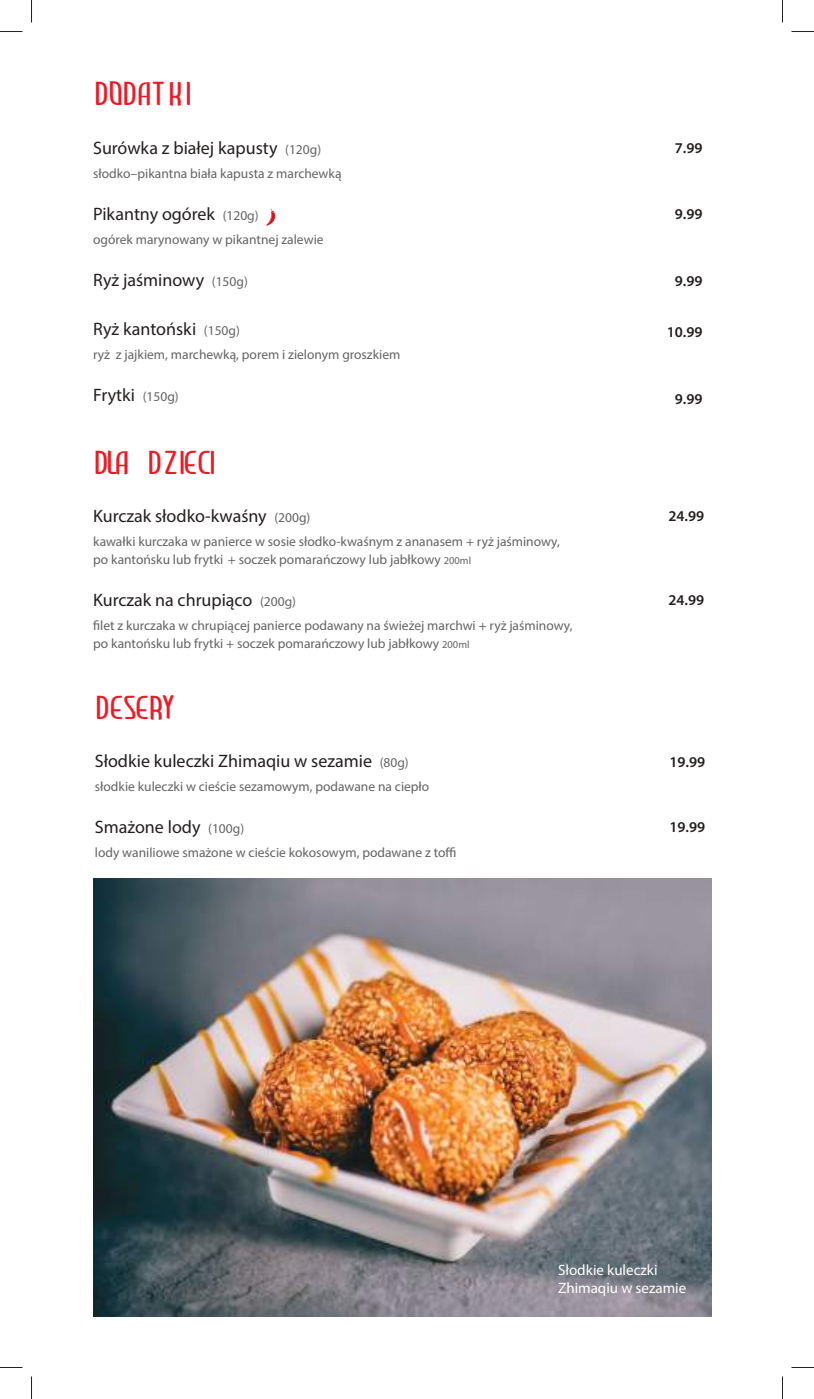
<style>
.page{position:relative;width:814px;height:1399px;background:#fff}
.page>*{position:absolute;margin:0;border:0;box-sizing:border-box;transform-origin:0 0}
.t1{font:33px "Clip Condensed";letter-spacing:.025em;color:#ef1923}
.t2{font:33px "Clip Condensed";letter-spacing:-.02em;color:#ef1923}
.t3{font:18px "Myriad Pro";color:#241f1f}
.t4{font:600 15px "Myriad Pro";color:#241f1f}
.t5{font:15px/18px "Myriad Pro";color:#fff}
.t6{font:13.5px/18px "Myriad Pro";color:#656365}
.s1{font-size:13.5px;color:#656365}
.s2{font-size:10.5px}
</style>
<div class="page">
<img style="left:93px;top:878px;width:618px;height:437px">
<svg style="left:266px;top:208px;width:9px;height:18px"></svg>
<svg style="left:0;top:31px;width:22px;height:1px"></svg>
<svg style="left:791px;top:31px;width:22px;height:1px"></svg>
<svg style="left:31px;top:0;width:1px;height:22px"></svg>
<svg style="left:31px;top:1376px;width:1px;height:22px"></svg>
<svg style="left:782px;top:0;width:1px;height:22px"></svg>
<svg style="left:782px;top:1376px;width:1px;height:22px"></svg>
<h1 class="t1" style="left:94px;top:75px;width:97px">DODATKI</h1>
<h2 class="t3" style="left:93px;top:137px;width:229px">Surówka z białej kapusty <span class="s1">(120g)</span></h2>
<p class="t6" style="left:93px;top:165px;width:250px">słodko–pikantna biała kapusta z marchewką</p>
<h2 class="t3" style="left:93px;top:203px;width:167px">Pikantny ogórek <span class="s1">(120g)</span></h2>
<p class="t6" style="left:93px;top:231px;width:232px">ogórek marynowany w pikantnej zalewie</p>
<h2 class="t3" style="left:93px;top:269px;width:156px">Ryż jaśminowy <span class="s1">(150g)</span></h2>
<h2 class="t3" style="left:93px;top:317px;width:148px">Ryż kantoński <span class="s1">(150g)</span></h2>
<p class="t6" style="left:93px;top:345px;width:309px">ryż z jajkiem, marchewką, porem i zielonym groszkiem</p>
<h2 class="t3" style="left:93px;top:383px;width:87px">Frytki <span class="s1">(150g)</span></h2>
<h1 class="t2" style="left:93px;top:444px;width:122px">DLA DZIECI</h1>
<h2 class="t3" style="left:93px;top:504px;width:219px">Kurczak słodko-kwaśny <span class="s1">(200g)</span></h2>
<p class="t6" style="left:93px;top:532px;width:468px">kawałki kurczaka w panierce w sosie słodko-kwaśnym z ananasem + ryż jaśminowy, po kantońsku lub frytki + soczek pomarańczowy lub jabłkowy <span class="s2">200ml</span></p>
<h2 class="t3" style="left:93px;top:588px;width:204px">Kurczak na chrupiąco <span class="s1">(200g)</span></h2>
<p class="t6" style="left:93px;top:616px;width:481px">filet z kurczaka w chrupiącej panierce podawany na świeżej marchwi + ryż jaśminowy, po kantońsku lub frytki + soczek pomarańczowy lub jabłkowy <span class="s2">200ml</span></p>
<h1 class="t1" style="left:95px;top:690px;width:80px">DESERY</h1>
<h2 class="t3" style="left:95px;top:749px;width:315px">Słodkie kuleczki Zhimaqiu w sezamie <span class="s1">(80g)</span></h2>
<p class="t6" style="left:95px;top:777px;width:336px">słodkie kuleczki w cieście sezamowym, podawane na ciepło</p>
<h2 class="t3" style="left:95px;top:815px;width:151px">Smażone lody <span class="s1">(100g)</span></h2>
<p class="t6" style="left:95px;top:843px;width:363px">lody waniliowe smażone w cieście kokosowym, podawane z toffi</p>
<p class="t4" style="left:674px;top:138px;width:29px">7.99</p>
<p class="t4" style="left:674px;top:204px;width:29px">9.99</p>
<p class="t4" style="left:674px;top:272px;width:29px">9.99</p>
<p class="t4" style="left:666px;top:323px;width:37px">10.99</p>
<p class="t4" style="left:674px;top:389px;width:29px">9.99</p>
<p class="t4" style="left:668px;top:506px;width:37px">24.99</p>
<p class="t4" style="left:668px;top:590px;width:37px">24.99</p>
<p class="t4" style="left:669px;top:752px;width:37px">19.99</p>
<p class="t4" style="left:669px;top:816px;width:37px">19.99</p>
<p class="t5" style="left:558px;top:1260px;width:130px">Słodkie kuleczki<br>Zhimaqiu w sezamie</p>
</div>
